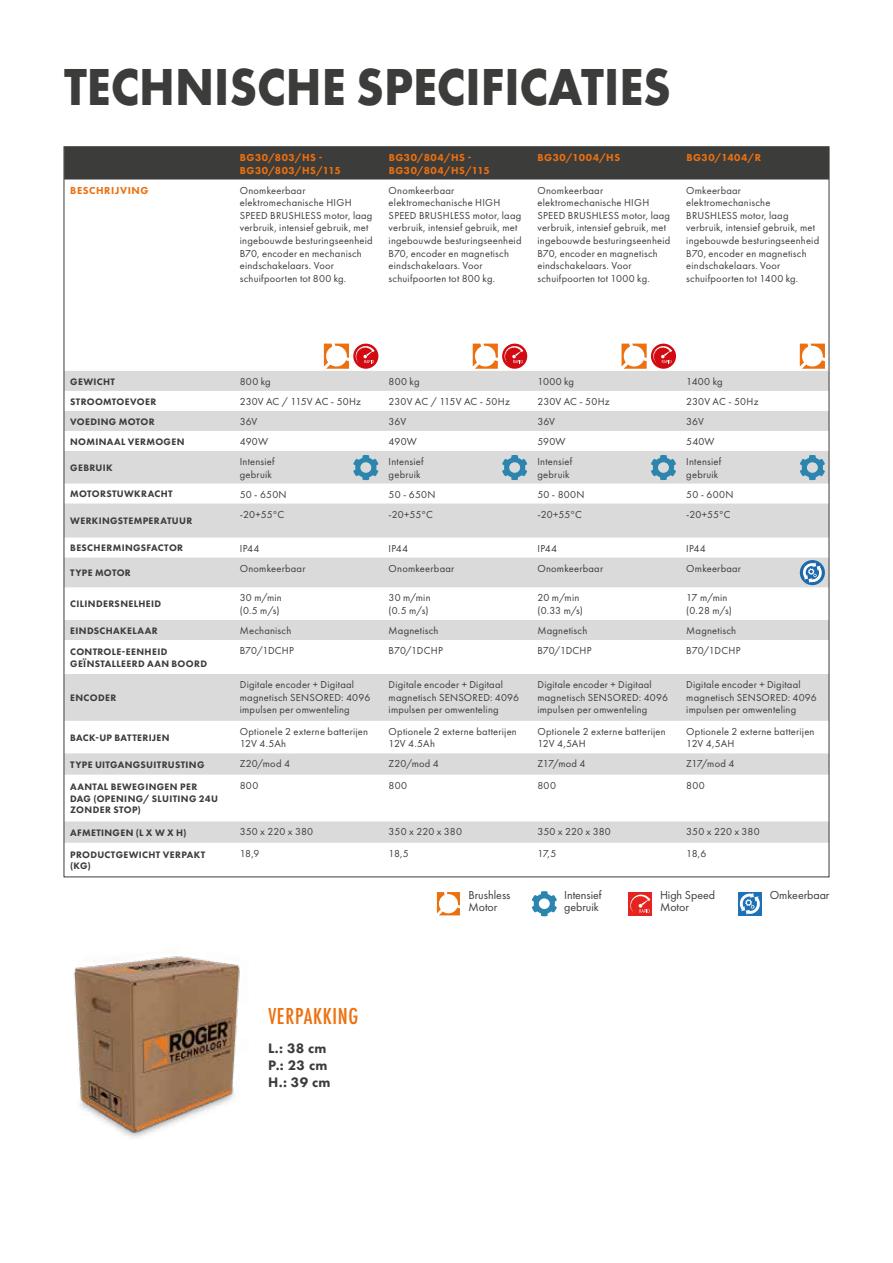
<style>
.page{position:relative;width:893px;height:1263px;background:#fff}
.page>*{position:absolute;margin:0;border:0;box-sizing:border-box;transform-origin:0 0}
.t1{font:700 54px "Futura PT";color:#3c3c3b;scale:.9 1}
.t2{font:500 24px "Futura PT Cond";letter-spacing:.03em;color:#ed700f}
.t3{font:800 14.25px/17.1px "Futura PT";letter-spacing:.02em;color:#3c3c3b}
.t4{font:12px/12px "Futura PT";letter-spacing:-.005em;color:#3c3c3b}
.t5{font:10.5px/12.6px "Futura PT";letter-spacing:.02em;color:#3c3c3b}
.t6{font:800 10.5px/12.6px "Futura PT";letter-spacing:.045em;color:#ed700f}
.t7{font:800 9.75px/11.7px "Futura PT";letter-spacing:.035em;color:#3c3c3b}
</style>
<div class="page">
<svg style="left:436px;top:892px;width:24px;height:24px"></svg>
<svg style="left:437px;top:892px;width:23px;height:23px"></svg>
<svg style="left:628px;top:892px;width:24px;height:24px"></svg>
<div style="left:629px;top:892px;width:23px;height:23px;background:#e52420"></div>
<svg style="left:630px;top:895px;width:20px;height:18px"></svg>
<svg style="left:738px;top:892px;width:24px;height:24px"></svg>
<div style="left:738px;top:892px;width:23px;height:23px;background:#1d71b8"></div>
<svg style="left:739px;top:893px;width:21px;height:22px"></svg>
<svg style="left:532px;top:891px;width:25px;height:25px"></svg>
<div style="left:66px;top:149px;width:761px;height:30px;background:#3c3c3b"></div>
<svg style="left:66px;top:371px;width:761px;height:472px;fill:#dcdcdc"></svg>
<div style="left:800px;top:560px;width:25px;height:25px;background:#1e69ab;border-radius:50%"></div>
<svg style="left:802px;top:562px;width:20px;height:21px"></svg>
<svg style="left:353px;top:344px;width:25px;height:25px"></svg>
<svg style="left:356px;top:346px;width:19px;height:17px"></svg>
<div style="left:502px;top:344px;width:25px;height:25px;background:#d20a11;border-radius:50%"></div>
<svg style="left:504px;top:346px;width:19px;height:17px"></svg>
<div style="left:651px;top:344px;width:25px;height:25px;background:#d20a11;border-radius:50%"></div>
<svg style="left:653px;top:346px;width:19px;height:17px"></svg>
<svg style="left:651px;top:455px;width:25px;height:25px"></svg>
<svg style="left:502px;top:455px;width:25px;height:25px"></svg>
<svg style="left:353px;top:455px;width:25px;height:25px"></svg>
<svg style="left:800px;top:455px;width:25px;height:25px"></svg>
<svg style="left:324px;top:344px;width:25px;height:25px"></svg>
<svg style="left:473px;top:344px;width:25px;height:25px"></svg>
<svg style="left:621px;top:344px;width:26px;height:25px"></svg>
<svg style="left:800px;top:344px;width:25px;height:25px"></svg>
<img style="left:73px;top:956px;width:167px;height:182px">
<h1 class="t1" style="left:64px;top:52px;width:676px">TECHNISCHE SPECIFICATIES</h1>
<p class="t6" style="left:240px;top:151px;width:102px">BG30/803/HS -<br>BG30/803/HS/115</p>
<p class="t6" style="left:389px;top:151px;width:103px">BG30/804/HS -<br>BG30/804/HS/115</p>
<p class="t6" style="left:537px;top:151px;width:84px">BG30/1004/HS</p>
<p class="t6" style="left:686px;top:151px;width:76px">BG30/1404/R</p>
<p class="t6" style="left:70px;top:184px;width:80px">BESCHRIJVING</p>
<p class="t5" style="left:240px;top:184px;width:134px">Onomkeerbaar elektromechanische HIGH<br>SPEED BRUSHLESS motor, laag verbruik, intensief gebruik, met ingebouwde besturingseenheid<br>B70, encoder en mechanisch eindschakelaars. Voor schuifpoorten tot 800 kg.</p>
<p class="t5" style="left:389px;top:184px;width:134px">Onomkeerbaar elektromechanische HIGH<br>SPEED BRUSHLESS motor, laag verbruik, intensief gebruik, met ingebouwde besturingseenheid<br>B70, encoder en magnetisch eindschakelaars. Voor schuifpoorten tot 800 kg.</p>
<p class="t5" style="left:537px;top:184px;width:134px">Onomkeerbaar elektromechanische HIGH<br>SPEED BRUSHLESS motor, laag verbruik, intensief gebruik, met ingebouwde besturingseenheid<br>B70, encoder en magnetisch eindschakelaars. Voor schuifpoorten tot 1000 kg.</p>
<p class="t5" style="left:686px;top:184px;width:134px">Omkeerbaar elektromechanische<br>BRUSHLESS motor, laag verbruik, intensief gebruik, met ingebouwde besturingseenheid<br>B70, encoder en magnetisch eindschakelaars. Voor schuifpoorten tot 1400 kg.</p>
<p class="t7" style="left:70px;top:375px;width:46px">GEWICHT</p>
<p class="t5" style="left:240px;top:375px;width:32px">800 kg</p>
<p class="t5" style="left:389px;top:375px;width:32px">800 kg</p>
<p class="t5" style="left:537px;top:375px;width:38px">1000 kg</p>
<p class="t5" style="left:686px;top:375px;width:38px">1400 kg</p>
<p class="t7" style="left:70px;top:395px;width:88px">STROOMTOEVOER</p>
<p class="t5" style="left:240px;top:395px;width:123px">230V AC / 115V AC - 50Hz</p>
<p class="t5" style="left:389px;top:395px;width:123px">230V AC / 115V AC - 50Hz</p>
<p class="t5" style="left:537px;top:395px;width:74px">230V AC - 50Hz</p>
<p class="t5" style="left:686px;top:395px;width:74px">230V AC - 50Hz</p>
<p class="t7" style="left:70px;top:415px;width:86px">VOEDING MOTOR</p>
<p class="t5" style="left:240px;top:415px;width:19px">36V</p>
<p class="t5" style="left:389px;top:415px;width:19px">36V</p>
<p class="t5" style="left:537px;top:415px;width:19px">36V</p>
<p class="t5" style="left:686px;top:415px;width:19px">36V</p>
<p class="t7" style="left:70px;top:435px;width:116px">NOMINAAL VERMOGEN</p>
<p class="t5" style="left:240px;top:435px;width:30px">490W</p>
<p class="t5" style="left:389px;top:435px;width:30px">490W</p>
<p class="t5" style="left:537px;top:435px;width:30px">590W</p>
<p class="t5" style="left:686px;top:435px;width:30px">540W</p>
<p class="t7" style="left:70px;top:462px;width:44px">GEBRUIK</p>
<p class="t5" style="left:240px;top:455px;width:36px">Intensief gebruik</p>
<p class="t5" style="left:389px;top:455px;width:36px">Intensief gebruik</p>
<p class="t5" style="left:537px;top:455px;width:36px">Intensief gebruik</p>
<p class="t5" style="left:686px;top:455px;width:36px">Intensief gebruik</p>
<p class="t7" style="left:70px;top:488px;width:104px">MOTORSTUWKRACHT</p>
<p class="t5" style="left:240px;top:488px;width:48px">50 - 650N</p>
<p class="t5" style="left:389px;top:488px;width:48px">50 - 650N</p>
<p class="t5" style="left:537px;top:488px;width:49px">50 - 800N</p>
<p class="t5" style="left:686px;top:488px;width:49px">50 - 600N</p>
<p class="t7" style="left:70px;top:515px;width:124px">WERKINGSTEMPERATUUR</p>
<p class="t5" style="left:240px;top:508px;width:46px">-20+55°C</p>
<p class="t5" style="left:389px;top:508px;width:46px">-20+55°C</p>
<p class="t5" style="left:537px;top:508px;width:46px">-20+55°C</p>
<p class="t5" style="left:686px;top:508px;width:46px">-20+55°C</p>
<p class="t7" style="left:70px;top:542px;width:114px">BESCHERMINGSFACTOR</p>
<p class="t5" style="left:240px;top:542px;width:21px">IP44</p>
<p class="t5" style="left:389px;top:542px;width:21px">IP44</p>
<p class="t5" style="left:537px;top:542px;width:21px">IP44</p>
<p class="t5" style="left:686px;top:542px;width:21px">IP44</p>
<p class="t7" style="left:70px;top:567px;width:62px">TYPE MOTOR</p>
<p class="t5" style="left:240px;top:562px;width:67px">Onomkeerbaar</p>
<p class="t5" style="left:389px;top:562px;width:67px">Onomkeerbaar</p>
<p class="t5" style="left:537px;top:562px;width:67px">Onomkeerbaar</p>
<p class="t5" style="left:686px;top:562px;width:56px">Omkeerbaar</p>
<p class="t7" style="left:70px;top:598px;width:93px">CILINDERSNELHEID</p>
<p class="t5" style="left:240px;top:591px;width:43px">30 m/min (0.5 m/s)</p>
<p class="t5" style="left:389px;top:591px;width:43px">30 m/min (0.5 m/s)</p>
<p class="t5" style="left:537px;top:591px;width:47px">20 m/min (0.33 m/s)</p>
<p class="t5" style="left:686px;top:591px;width:47px">17 m/min (0.28 m/s)</p>
<p class="t7" style="left:70px;top:624px;width:89px">EINDSCHAKELAAR</p>
<p class="t5" style="left:240px;top:624px;width:53px">Mechanisch</p>
<p class="t5" style="left:389px;top:624px;width:51px">Magnetisch</p>
<p class="t5" style="left:537px;top:624px;width:51px">Magnetisch</p>
<p class="t5" style="left:686px;top:624px;width:51px">Magnetisch</p>
<p class="t7" style="left:70px;top:646px;width:138px">CONTROLE-EENHEID<br>GEÏNSTALLEERD AAN BOORD</p>
<p class="t5" style="left:240px;top:644px;width:56px">B70/1DCHP</p>
<p class="t5" style="left:389px;top:644px;width:56px">B70/1DCHP</p>
<p class="t5" style="left:537px;top:644px;width:56px">B70/1DCHP</p>
<p class="t5" style="left:686px;top:644px;width:56px">B70/1DCHP</p>
<p class="t7" style="left:70px;top:692px;width:48px">ENCODER</p>
<p class="t5" style="left:240px;top:678px;width:132px">Digitale encoder + Digitaal magnetisch SENSORED: 4096 impulsen per omwenteling</p>
<p class="t5" style="left:389px;top:678px;width:132px">Digitale encoder + Digitaal magnetisch SENSORED: 4096 impulsen per omwenteling</p>
<p class="t5" style="left:537px;top:678px;width:132px">Digitale encoder + Digitaal magnetisch SENSORED: 4096 impulsen per omwenteling</p>
<p class="t5" style="left:686px;top:678px;width:132px">Digitale encoder + Digitaal magnetisch SENSORED: 4096 impulsen per omwenteling</p>
<p class="t7" style="left:70px;top:731px;width:101px">BACK-UP BATTERIJEN</p>
<p class="t5" style="left:240px;top:725px;width:130px">Optionele 2 externe batterijen<br>12V 4.5Ah</p>
<p class="t5" style="left:389px;top:725px;width:130px">Optionele 2 externe batterijen<br>12V 4.5Ah</p>
<p class="t5" style="left:537px;top:725px;width:130px">Optionele 2 externe batterijen<br>12V 4,5AH</p>
<p class="t5" style="left:686px;top:725px;width:130px">Optionele 2 externe batterijen<br>12V 4,5AH</p>
<p class="t7" style="left:70px;top:758px;width:136px">TYPE UITGANGSUITRUSTING</p>
<p class="t5" style="left:240px;top:757px;width:52px">Z20/mod 4</p>
<p class="t5" style="left:389px;top:757px;width:52px">Z20/mod 4</p>
<p class="t5" style="left:537px;top:757px;width:50px">Z17/mod 4</p>
<p class="t5" style="left:686px;top:757px;width:50px">Z17/mod 4</p>
<p class="t7" style="left:70px;top:781px;width:149px">AANTAL BEWEGINGEN PER<br>DAG (OPENING/ SLUITING 24U<br>ZONDER STOP)</p>
<p class="t5" style="left:240px;top:779px;width:20px">800</p>
<p class="t5" style="left:389px;top:779px;width:20px">800</p>
<p class="t5" style="left:537px;top:779px;width:20px">800</p>
<p class="t5" style="left:686px;top:779px;width:20px">800</p>
<p class="t7" style="left:70px;top:826px;width:118px">AFMETINGEN (L X W X H)</p>
<p class="t5" style="left:240px;top:826px;width:75px">350 x 220 x 380</p>
<p class="t5" style="left:389px;top:826px;width:75px">350 x 220 x 380</p>
<p class="t5" style="left:537px;top:826px;width:75px">350 x 220 x 380</p>
<p class="t5" style="left:686px;top:826px;width:75px">350 x 220 x 380</p>
<p class="t7" style="left:70px;top:848px;width:137px">PRODUCTGEWICHT VERPAKT (KG)</p>
<p class="t5" style="left:240px;top:847px;width:21px">18,9</p>
<p class="t5" style="left:389px;top:847px;width:22px">18,5</p>
<p class="t5" style="left:537px;top:847px;width:20px">17,5</p>
<p class="t5" style="left:686px;top:847px;width:22px">18,6</p>
<h2 class="t2" style="left:268px;top:1002px;width:91px">VERPAKKING</h2>
<h3 class="t3" style="left:268px;top:1039px;width:64px">L.: 38 cm<br>P.: 23 cm<br>H.: 39 cm</h3>
<p class="t4" style="left:564px;top:889px;width:39px">Intensief</p>
<p class="t4" style="left:770px;top:889px;width:61px">Omkeerbaar</p>
<p class="t4" style="left:564px;top:901px;width:36px">gebruik</p>
<p class="t4" style="left:468px;top:889px;width:44px">Brushless<br>Motor</p>
<p class="t4" style="left:660px;top:889px;width:57px">High Speed<br>Motor</p>
</div>
